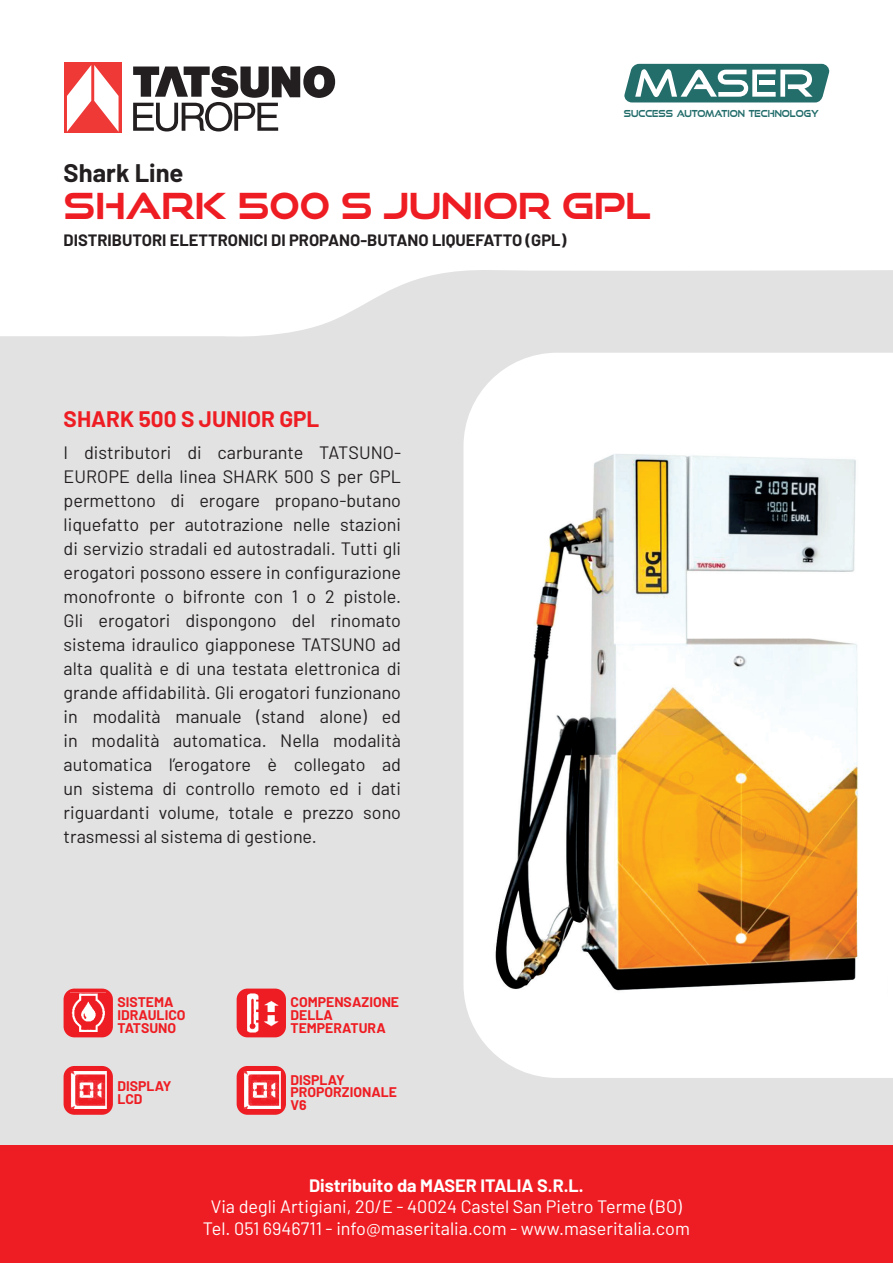
<style>
.page{position:relative;width:893px;height:1263px;background:#fff}
.page>*{position:absolute;margin:0;border:0;box-sizing:border-box;transform-origin:0 0}
.Titolo{font:700 36px "Good Times Rg";color:#ee1d23}
.Titolo-2{font:700 25.5px "Barlow";color:#231f20}
.Testo{font:700 22.5px "Barlow";color:#ee1d23}
.Testo-2{font:18px/24px "Barlow";color:#231f20;text-align:justify}
.Testo-3{font:18px "Barlow";color:#fff}
.Testo-4{font:700 18px "Barlow";color:#fff}
.Titolo-3{font:700 16.5px "Barlow";color:#231f20}
.Testo-5{font:700 14.1px "Barlow";color:#ee1d23}
.t1{font:700 9.75px "Good Times Rg";color:#236d6b;scale:.85 1}
</style>
<div class="page">
<div style="left:0;top:270px;width:893px;height:875px;background:#e2e2e2"></div>
<svg style="left:624px;top:63px;width:206px;height:40px"></svg>
<hr style="left:759px;top:81px;width:15px;height:4px;background:#fff">
<div style="left:64px;top:63px;width:57px;height:70px;background:#ee3937"></div>
<svg style="left:67px;top:65px;width:52px;height:67px"></svg>
<svg style="left:133px;top:66px;width:202px;height:65px"></svg>
<div style="left:64px;top:988px;width:49px;height:49px;background:#ee1d23;border-radius:11px"></div>
<img style="left:71px;top:993px;width:34px;height:39px">
<div style="left:237px;top:988px;width:49px;height:49px;background:#ee1d23;border-radius:11px"></div>
<img style="left:247px;top:993px;width:32px;height:40px">
<div style="left:64px;top:1066px;width:49px;height:49px;background:#ee1d23;border-radius:11px"></div>
<img style="left:70px;top:1071px;width:37px;height:37px">
<div style="left:237px;top:1066px;width:49px;height:49px;background:#ee1d23;border-radius:11px"></div>
<img style="left:243px;top:1071px;width:37px;height:37px">
<div style="left:0;top:1145px;width:893px;height:118px;background:#ee1d23"></div>
<svg style="left:463px;top:353px;width:430px;height:725px"></svg>
<img style="left:482px;top:435px;width:405px;height:579px">
<p class="t1" style="left:624px;top:107px;width:231px">SUCCESS AUTOMATION TECHNOLOGY</p>
<p class="Titolo-2" style="left:64px;top:154px;width:121px">Shark Line</p>
<p class="Titolo" style="left:64px;top:184px;width:589px">SHARK 500 S JUNIOR GPL</p>
<p class="Titolo-3" style="left:64px;top:228px;width:504px">DISTRIBUTORI ELETTRONICI DI PROPANO-BUTANO LIQUEFATTO (GPL)</p>
<p class="Testo" style="left:64px;top:402px;width:257px">SHARK 500 S JUNIOR GPL</p>
<p class="Testo-2" style="left:64px;top:439px;width:339px">I distributori di carburante TATSUNO-EUROPE della linea SHARK 500 S per GPL permettono di erogare propano-butano liquefatto per autotrazione nelle stazioni di servizio stradali ed autostradali. Tutti gli erogatori possono essere in configurazione monofronte o bifronte con 1 o 2 pistole.<br>Gli erogatori dispongono del rinomato sistema idraulico giapponese TATSUNO ad alta qualità e di una testata elettronica di grande affidabilità. Gli erogatori funzionano in modalità manuale (stand alone) ed in modalità automatica. Nella modalità automatica l’erogatore è collegato ad un sistema di controllo remoto ed i dati riguardanti volume, totale e prezzo sono trasmessi al sistema di gestione.</p>
<p class="Testo-5" style="left:117px;top:992px;width:58px">SISTEMA</p>
<p class="Testo-5" style="left:117px;top:1004px;width:70px">IDRAULICO</p>
<p class="Testo-5" style="left:117px;top:1017px;width:60px">TATSUNO</p>
<p class="Testo-5" style="left:117px;top:1075px;width:56px">DISPLAY</p>
<p class="Testo-5" style="left:117px;top:1088px;width:27px">LCD</p>
<p class="Testo-5" style="left:290px;top:992px;width:110px">COMPENSAZIONE</p>
<p class="Testo-5" style="left:290px;top:1004px;width:44px">DELLA</p>
<p class="Testo-5" style="left:290px;top:1017px;width:97px">TEMPERATURA</p>
<p class="Testo-5" style="left:290px;top:1069px;width:56px">DISPLAY</p>
<p class="Testo-5" style="left:290px;top:1082px;width:108px">PROPORZIONALE</p>
<p class="Testo-5" style="left:290px;top:1094px;width:18px">V6</p>
<p class="Testo-4" style="left:309px;top:1172px;width:276px">Distribuito da MASER ITALIA S.R.L.</p>
<p class="Testo-3" style="left:211px;top:1194px;width:473px">Via degli Artigiani, 20/E - 40024 Castel San Pietro Terme (BO)</p>
<p class="Testo-3" style="left:203px;top:1215px;width:489px">Tel. 051 6946711 - info@maseritalia.com - www.maseritalia.com</p>
</div>
